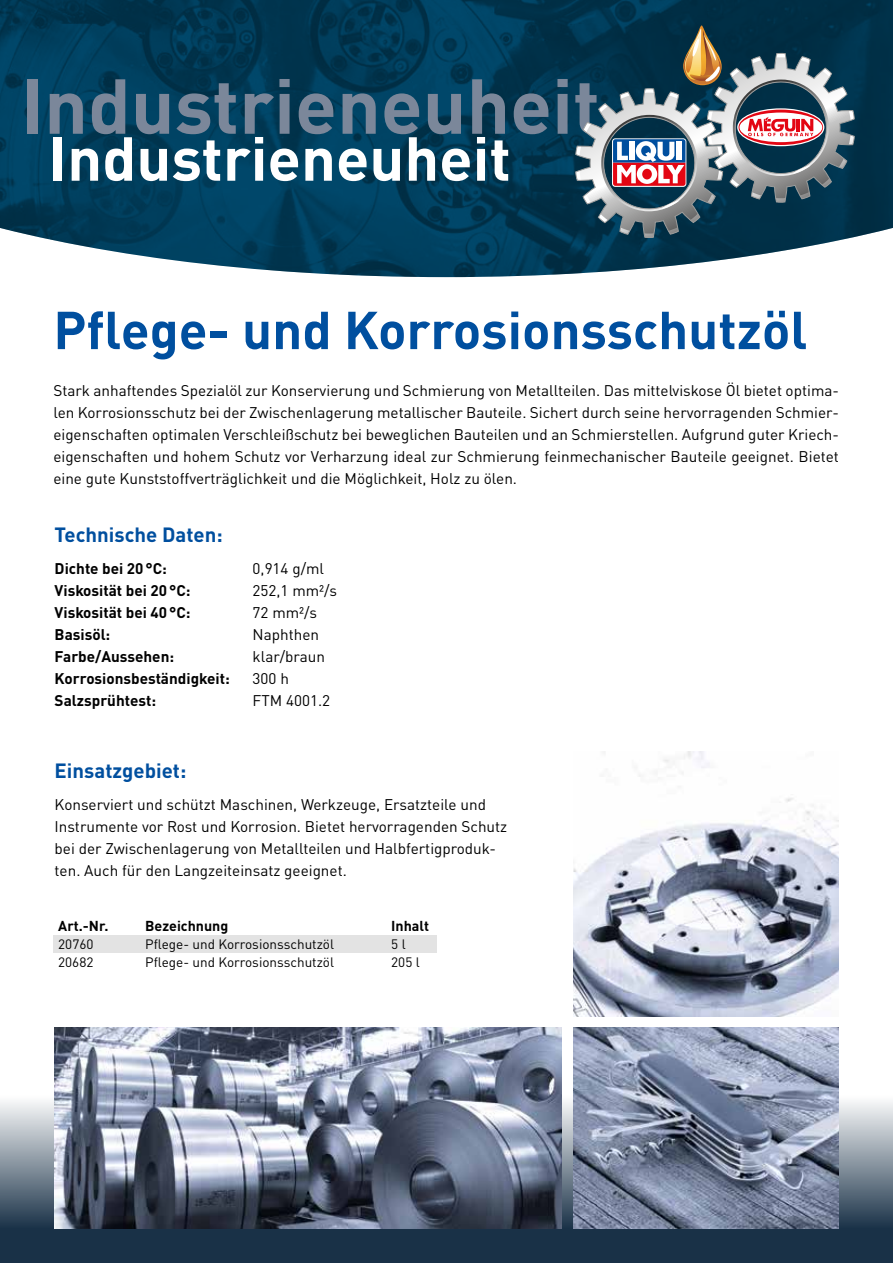
<style>
.page{position:relative;width:893px;height:1263px;background:#fff}
.page>*{position:absolute;margin:0;border:0;box-sizing:border-box;transform-origin:0 0}
.t1{font:700 76.5px "DIN";color:#7b879a}
.t2{font:700 61.05px "DIN";color:#fff}
.t3{font:700 52.5px "DIN Pro";color:#004f9f}
.t4{font:700 20.4px "DIN Pro";color:#004f9f}
.t5{font:15.3px/22px "DIN Pro";color:#000}
.t6{font:700 15.3px "DIN Pro";color:#000}
.t7{font:700 14.25px "DIN Pro";color:#000}
.t8{font:13.5px "DIN Pro";color:#000}
</style>
<div class="page">
<div style="left:0;top:1096px;width:893px;height:133px;background:linear-gradient(to bottom,#fcfcfd,#1e354b)"></div>
<div style="left:0;top:1229px;width:893px;height:34px;background:#193147"></div>
<img style="left:55px;top:1027px;width:506px;height:202px">
<div style="left:53px;top:935px;width:384px;height:17px;background:#e3e3e3"></div>
<img style="left:573px;top:1027px;width:266px;height:201px">
<img style="left:573px;top:751px;width:266px;height:266px">
<img style="left:0;top:0;width:893px;height:277px">
<svg style="left:575px;top:25px;width:280px;height:213px;background:#4f6573"></svg>
<h1 class="t1" style="left:21px;top:56px;width:581px">Industrieneuheit</h1>
<h2 class="t2" style="left:49px;top:119px;width:464px">Industrieneuheit</h2>
<h3 class="t3" style="left:53px;top:286px;width:755px">Pflege- und Korrosionsschutzöl</h3>
<p class="t5" style="left:53px;top:378px;width:787px;text-align:justify">Stark anhaftendes Spezialöl zur Konservierung und Schmierung von Metallteilen. Das mittelviskose Öl bietet optima&shy;len Korrosionsschutz bei der Zwischenlagerung metallischer Bauteile. Sichert durch seine hervorragenden Schmier&shy;eigenschaften optimalen Verschleißschutz bei beweglichen Bauteilen und an Schmierstellen. Aufgrund guter Kriech&shy;eigenschaften und hohem Schutz vor Verharzung ideal zur Schmierung feinmechanischer Bauteile geeignet. Bietet eine gute Kunststoffverträglichkeit und die Möglichkeit, Holz zu ölen.</p>
<h3 class="t4" style="left:55px;top:518px;width:170px">Technische Daten:</h3>
<p class="t6" style="left:55px;top:556px;width:114px">Dichte bei 20°C:</p>
<p class="t5" style="left:253px;top:556px;width:73px">0,914 g/ml</p>
<p class="t6" style="left:55px;top:578px;width:137px">Viskosität bei 20°C:</p>
<p class="t5" style="left:253px;top:578px;width:86px">252,1 mm²/s</p>
<p class="t6" style="left:55px;top:600px;width:137px">Viskosität bei 40°C:</p>
<p class="t5" style="left:253px;top:600px;width:66px">72 mm²/s</p>
<p class="t6" style="left:55px;top:622px;width:57px">Basisöl:</p>
<p class="t5" style="left:253px;top:622px;width:68px">Naphthen</p>
<p class="t6" style="left:55px;top:644px;width:121px">Farbe/Aussehen:</p>
<p class="t5" style="left:253px;top:644px;width:74px">klar/braun</p>
<p class="t6" style="left:55px;top:666px;width:177px">Korrosionsbeständigkeit:</p>
<p class="t5" style="left:253px;top:666px;width:38px">300 h</p>
<p class="t6" style="left:55px;top:688px;width:103px">Salzsprühtest:</p>
<p class="t5" style="left:253px;top:688px;width:79px">FTM 4001.2</p>
<h3 class="t4" style="left:55px;top:753px;width:133px">Einsatzgebiet:</h3>
<p class="t5" style="left:55px;top:791px;width:454px">Konserviert und schützt Maschinen, Werkzeuge, Ersatzteile und Instrumente vor Rost und Korrosion. Bietet hervorragenden Schutz bei der Zwischenlagerung von Metallteilen und Halbfertigproduk&shy;ten. Auch für den Langzeiteinsatz geeignet.</p>
<p class="t7" style="left:58px;top:914px;width:52px">Art.-Nr.</p>
<p class="t7" style="left:145px;top:914px;width:85px">Bezeichnung</p>
<p class="t7" style="left:391px;top:914px;width:39px">Inhalt</p>
<p class="t8" style="left:58px;top:933px;width:37px">20760</p>
<p class="t8" style="left:145px;top:933px;width:190px">Pflege- und Korrosionsschutzöl</p>
<p class="t8" style="left:391px;top:933px;width:16px">5 l</p>
<p class="t8" style="left:58px;top:951px;width:37px">20682</p>
<p class="t8" style="left:145px;top:951px;width:190px">Pflege- und Korrosionsschutzöl</p>
<p class="t8" style="left:391px;top:951px;width:30px">205 l</p>
</div>
